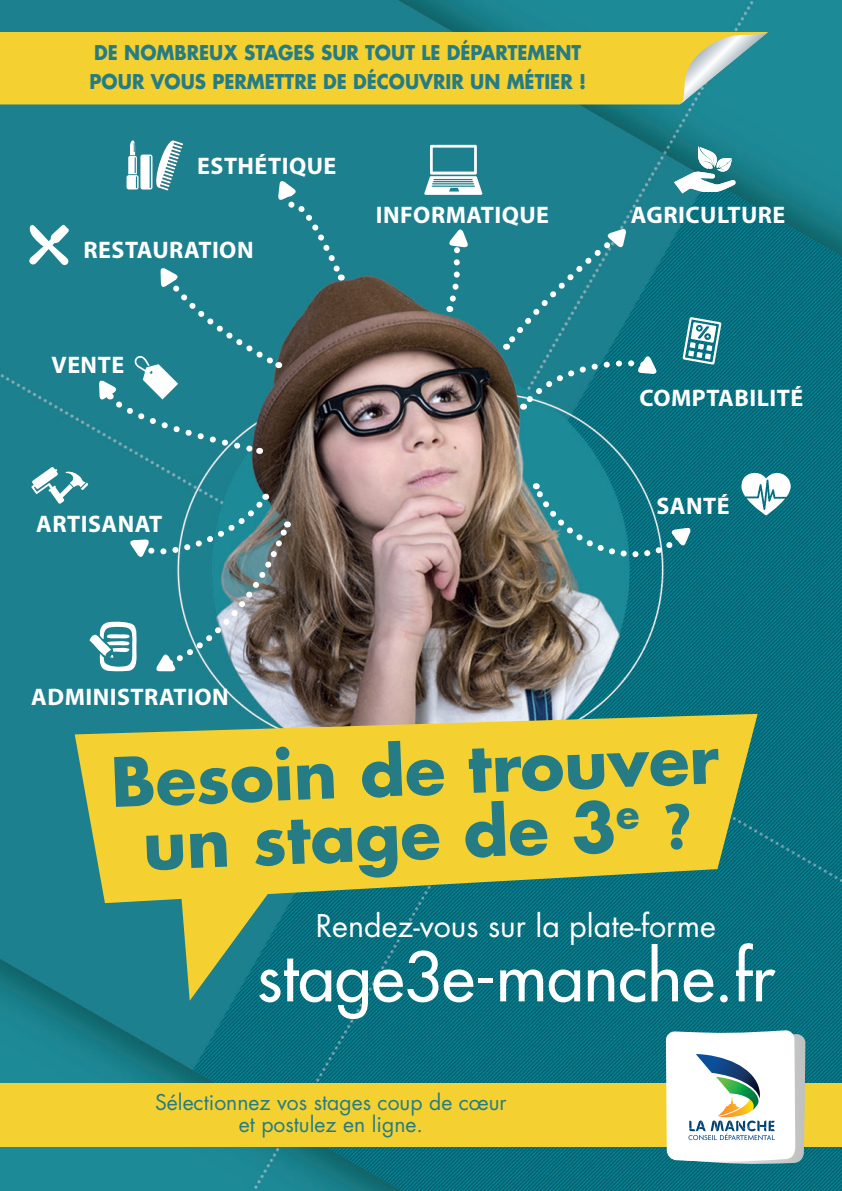
<style>
.page{position:relative;width:842px;height:1191px;background:#fff}
.page>*{position:absolute;margin:0;border:0;box-sizing:border-box;transform-origin:0 0}
.t1{font:700 66.2px/64.4px "Futura";color:#267c85;text-align:center}
.t2{font:66.2px "Futura";color:#fff}
.t3{font:30.4px "Futura";color:#fff}
.t4{font:700 24px "Myriad Pro";letter-spacing:.02em;color:#fff}
.t5{font:21.2px/22.4px "Futura";color:#267c85;text-align:center}
.t6{font:700 19.8px/29px "Futura";color:#267c85;scale:.92 1}
.s1{font-family:"Myriad Pro"}
</style>
<div class="page">
<img style="left:0;top:0;width:842px;height:1191px">
<div style="left:0;top:32px;width:680px;height:72px;background:#f4d131"></div>
<svg style="left:682px;top:317px;width:39px;height:48px"></svg>
<svg style="left:424px;top:145px;width:58px;height:50px"></svg>
<svg style="left:674px;top:146px;width:62px;height:47px"></svg>
<svg style="left:29px;top:225px;width:40px;height:40px"></svg>
<svg style="left:31px;top:467px;width:262px;height:204px;background:#3b858f"></svg>
<svg style="left:530px;top:483px;width:162px;height:82px;background:#2e858f"></svg>
<svg style="left:501px;top:228px;width:157px;height:182px;background:#22818e"></svg>
<svg style="left:444px;top:227px;width:25px;height:85px;background:#4496a2"></svg>
<div style="left:0;top:1083px;width:842px;height:63px;background:#f4d131"></div>
<svg style="left:680px;top:32px;width:88px;height:72px;background:#82b29b"></svg>
<svg style="left:666px;top:1030px;width:139px;height:134px"></svg>
<svg style="left:180px;top:903px;width:99px;height:97px;background:#6f9d65"></svg>
<svg style="left:75px;top:714px;width:683px;height:189px;background:#cdc141"></svg>
<svg style="left:741px;top:473px;width:50px;height:42px"></svg>
<svg style="left:99px;top:140px;width:247px;height:317px;background:#2c7d87"></svg>
<p class="t6" style="left:90px;top:38px;width:541px">DE NOMBREUX STAGES SUR TOUT LE DÉPARTEMENT<br>POUR VOUS PERMETTRE DE DÉCOUVRIR UN MÉTIER !</p>
<p class="t4" style="left:197px;top:153px;width:141px">ESTHÉTIQUE</p>
<p class="t4" style="left:84px;top:236px;width:171px">RESTAURATION</p>
<p class="t4" style="left:52px;top:351px;width:74px">VENTE</p>
<p class="t4" style="left:36px;top:510px;width:127px">ARTISANAT</p>
<p class="t4" style="left:376px;top:201px;width:175px">INFORMATIQUE</p>
<p class="t4" style="left:631px;top:201px;width:156px">AGRICULTURE</p>
<p class="t4" style="left:639px;top:384px;width:165px">COMPTABILITÉ</p>
<p class="t4" style="left:656px;top:493px;width:75px">SANTÉ</p>
<p class="t4" style="left:31px;top:683px;width:199px">ADMINISTRATION</p>
<p class="t1" style="left:110px;top:748px;width:610px;rotate:-2deg">Besoin de trouver un stage de 3<sup>e</sup> <span class="s1">?</span></p>
<p class="t3" style="left:316px;top:906px;width:402px">Rendez-vous sur la plate-forme</p>
<p class="t2" style="left:257px;top:935px;width:519px">stage3e-manche.fr</p>
<p class="t5" style="left:155px;top:1091px;width:353px">Sélectionnez vos stages coup de cœur et postulez en ligne.</p>
</div>
